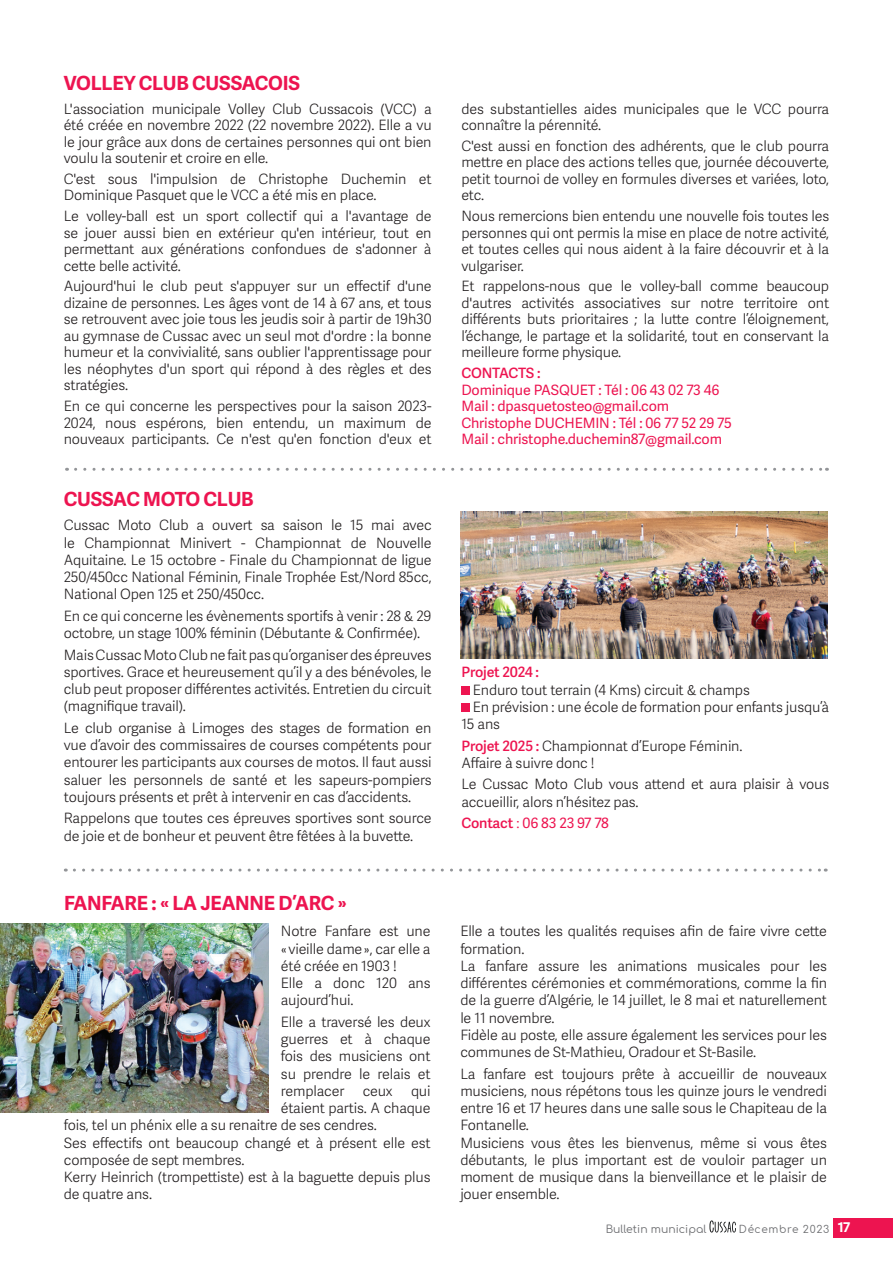
<style>
.page{position:relative;width:893px;height:1263px;background:#fff}
.page>*{position:absolute;margin:0;border:0;box-sizing:border-box;transform-origin:0 0}
.t1{font:700 19.5px "Adelle Sans Devanagari";letter-spacing:-.01em;color:#ed1450}
.t2{font:300 14.25px/17.2px "Adelle Sans Devanagari";letter-spacing:-.01em;color:#231f20;text-align:justify}
.t3{font:14.25px "Adelle Sans Devanagari";letter-spacing:-.01em;color:#ed1450}
.t4{font:600 14.25px "Adelle Sans Devanagari";letter-spacing:-.01em;color:#ed1450}
.t5{font:700 13.5px "Adelle Sans Devanagari";color:#fff}
.t6{font:10.8px "Comfortaa";color:#6c6d70}
.t7{font:10.5px "Comfortaa";letter-spacing:.06em;color:#6c6d70}
.s1{font-weight:600;color:#ed1450}
.s2{font-weight:600}
.s3{font-weight:300}
</style>
<div class="page">
<div style="left:834px;top:1218px;width:59px;height:19px;background:#ed1450"></div>
<svg style="left:709px;top:1220px;width:27px;height:12px"></svg>
<svg style="left:76px;top:468px;width:751px;height:3px"></svg>
<div style="left:461px;top:686px;width:9px;height:9px;background:#ed1450"></div>
<div style="left:461px;top:703px;width:9px;height:9px;background:#ed1450"></div>
<img style="left:460px;top:511px;width:368px;height:147px">
<svg style="left:74px;top:868px;width:752px;height:3px"></svg>
<img style="left:0;top:924px;width:268px;height:189px">
<p class="t1" style="left:64px;top:72px;width:238px">VOLLEY CLUB CUSSACOIS</p>
<p class="t2" style="left:64px;top:101px;width:369px;line-height:16.5px">L'association municipale Volley Club Cussacois (VCC) a été créée en novembre 2022 (22 novembre 2022). Elle a vu le jour grâce aux dons de certaines personnes qui ont bien voulu la soutenir et croire en elle.</p>
<p class="t2" style="left:64px;top:171px;width:369px;line-height:16.5px">C'est sous l'impulsion de Christophe Duchemin et<br>Dominique Pasquet que le VCC a été mis en place.</p>
<p class="t2" style="left:64px;top:209px;width:369px;line-height:16.5px">Le volley-ball est un sport collectif qui a l'avantage de se jouer aussi bien en extérieur qu'en intérieur, tout en permettant aux générations confondues de s'adonner à cette belle activité.</p>
<p class="t2" style="left:64px;top:279px;width:369px;line-height:16.5px">Aujourd'hui le club peut s'appuyer sur un effectif d'une dizaine de personnes. Les âges vont de 14 à 67 ans, et tous se retrouvent avec joie tous les jeudis soir à partir de 19h30 au gymnase de Cussac avec un seul mot d'ordre : la bonne humeur et la convivialité, sans oublier l'apprentissage pour les néophytes d'un sport qui répond à des règles et des stratégies.</p>
<p class="t2" style="left:64px;top:399px;width:369px;line-height:16.5px">En ce qui concerne les perspectives pour la saison 2023- 2024, nous espérons, bien entendu, un maximum de nouveaux participants. Ce n'est qu'en fonction d'eux et</p>
<p class="t1" style="left:64px;top:488px;width:191px">CUSSAC MOTO CLUB</p>
<p class="t2" style="left:64px;top:518px;width:369px">Cussac Moto Club a ouvert sa saison le 15 mai avec le Championnat Minivert - Championnat de Nouvelle Aquitaine. Le 15 octobre - Finale du Championnat de ligue 250/450cc National Féminin, Finale Trophée Est/Nord 85cc, National Open 125 et 250/450cc.</p>
<p class="t2" style="left:64px;top:608px;width:369px">En ce qui concerne les évènements sportifs à venir : 28 &amp; 29 octobre, un stage 100% féminin (Débutante &amp; Confirmée).</p>
<p class="t2" style="left:64px;top:647px;width:369px">Mais Cussac Moto Club ne fait pas qu’organiser des épreuves sportives. Grace et heureusement qu’il y a des bénévoles, le club peut proposer différentes activités. Entretien du circuit (magnifique travail).</p>
<p class="t2" style="left:64px;top:720px;width:369px">Le club organise à Limoges des stages de formation en vue d’avoir des commissaires de courses compétents pour entourer les participants aux courses de motos. Il faut aussi saluer les personnels de santé et les sapeurs-pompiers toujours présents et prêt à intervenir en cas d’accidents.</p>
<p class="t2" style="left:64px;top:811px;width:369px">Rappelons que toutes ces épreuves sportives sont source de joie et de bonheur et peuvent être fêtées à la buvette.</p>
<p class="t1" style="left:64px;top:892px;width:284px">FANFARE : « LA JEANNE D’ARC »</p>
<p class="t2" style="left:281px;top:923px;width:151px">Notre Fanfare est une « vieille dame », car elle a été créée en 1903 !</p>
<p class="t2" style="left:281px;top:975px;width:151px">Elle a donc 120 ans aujourd’hui.</p>
<p class="t2" style="left:281px;top:1014px;width:151px">Elle a traversé les deux guerres et à chaque fois des musiciens ont su prendre le relais et remplacer</p>
<p class="t2" style="left:363px;top:1083px;width:32px">ceux</p>
<p class="t2" style="left:411px;top:1083px;width:21px">qui</p>
<p class="t2" style="left:281px;top:1100px;width:151px">étaient partis. A chaque</p>
<p class="t2" style="left:64px;top:1117px;width:315px">fois, tel un phénix elle a su renaitre de ses cendres.</p>
<p class="t2" style="left:64px;top:1135px;width:368px">Ses effectifs ont beaucoup changé et à présent elle est composée de sept membres.</p>
<p class="t2" style="left:64px;top:1169px;width:368px">Kerry Heinrich (trompettiste) est à la baguette depuis plus de quatre ans.</p>
<p class="t2" style="left:461px;top:101px;width:369px;line-height:16.5px">des substantielles aides municipales que le VCC pourra connaître la pérennité.</p>
<p class="t2" style="left:461px;top:138px;width:369px;line-height:16.5px">C'est aussi en fonction des adhérents, que le club pourra mettre en place des actions telles que, journée découverte, petit tournoi de volley en formules diverses et variées, loto, etc.</p>
<p class="t2" style="left:461px;top:209px;width:369px;line-height:16.5px">Nous remercions bien entendu une nouvelle fois toutes les personnes qui ont permis la mise en place de notre activité, et toutes celles qui nous aident à la faire découvrir et à la vulgariser.</p>
<p class="t2" style="left:461px;top:279px;width:369px;line-height:16.5px">Et rappelons-nous que le volley-ball comme beaucoup d'autres activités associatives sur notre territoire ont différents buts prioritaires ; la lutte contre l’éloignement, l’échange, le partage et la solidarité, tout en conservant la meilleure forme physique.</p>
<p class="t4" style="left:461px;top:365px;width:81px">CONTACTS :</p>
<p class="t3" style="left:461px;top:379px;width:260px">Dominique PASQUET : Tél : 06 43 02 73 46</p>
<p class="t3" style="left:461px;top:396px;width:209px">Mail : dpasquetosteo@gmail.com</p>
<p class="t3" style="left:461px;top:412px;width:272px">Christophe DUCHEMIN : Tél : 06 77 52 29 75</p>
<p class="t3" style="left:461px;top:429px;width:262px">Mail : christophe.duchemin87@gmail.com</p>
<p class="t4" style="left:461px;top:664px;width:79px">Projet 2024 :</p>
<p class="t2" style="left:473px;top:682px;width:278px">Enduro tout terrain (4 Kms) circuit &amp; champs</p>
<p class="t2" style="left:461px;top:699px;width:369px;text-indent:11px">En prévision : une école de formation pour enfants jusqu’à<br>15 ans</p>
<p class="t2" style="left:461px;top:738px;width:283px"><span class="s1">Projet 2025 :</span> Championnat d’Europe Féminin.</p>
<p class="t2" style="left:461px;top:755px;width:135px">Affaire à suivre donc !</p>
<p class="t2" style="left:461px;top:777px;width:369px">Le Cussac Moto Club vous attend et aura plaisir à vous accueillir, alors n’hésitez pas.</p>
<p class="t3" style="left:461px;top:812px;width:149px"><span class="s2">Contact</span> <span class="s3">:</span> 06 83 23 97 78</p>
<p class="t2" style="left:460px;top:923px;width:368px">Elle a toutes les qualités requises afin de faire vivre cette formation.</p>
<p class="t2" style="left:460px;top:958px;width:368px">La fanfare assure les animations musicales pour les différentes cérémonies et commémorations, comme la fin de la guerre d’Algérie, le 14 juillet, le 8 mai et naturellement le 11 novembre.</p>
<p class="t2" style="left:460px;top:1027px;width:368px">Fidèle au poste, elle assure également les services pour les communes de St-Mathieu, Oradour et St-Basile.</p>
<p class="t2" style="left:460px;top:1066px;width:368px">La fanfare est toujours prête à accueillir de nouveaux musiciens, nous répétons tous les quinze jours le vendredi entre 16 et 17 heures dans une salle sous le Chapiteau de la Fontanelle.</p>
<p class="t2" style="left:460px;top:1135px;width:368px">Musiciens vous êtes les bienvenus, même si vous êtes débutants, le plus important est de vouloir partager un moment de musique dans la bienveillance et le plaisir de jouer ensemble.</p>
<p class="t6" style="left:606px;top:1219px;width:102px">Bulletin municipal</p>
<p class="t7" style="left:739px;top:1219px;width:92px">Décembre 2023</p>
<p class="t5" style="left:838px;top:1219px;width:14px">17</p>
</div>
